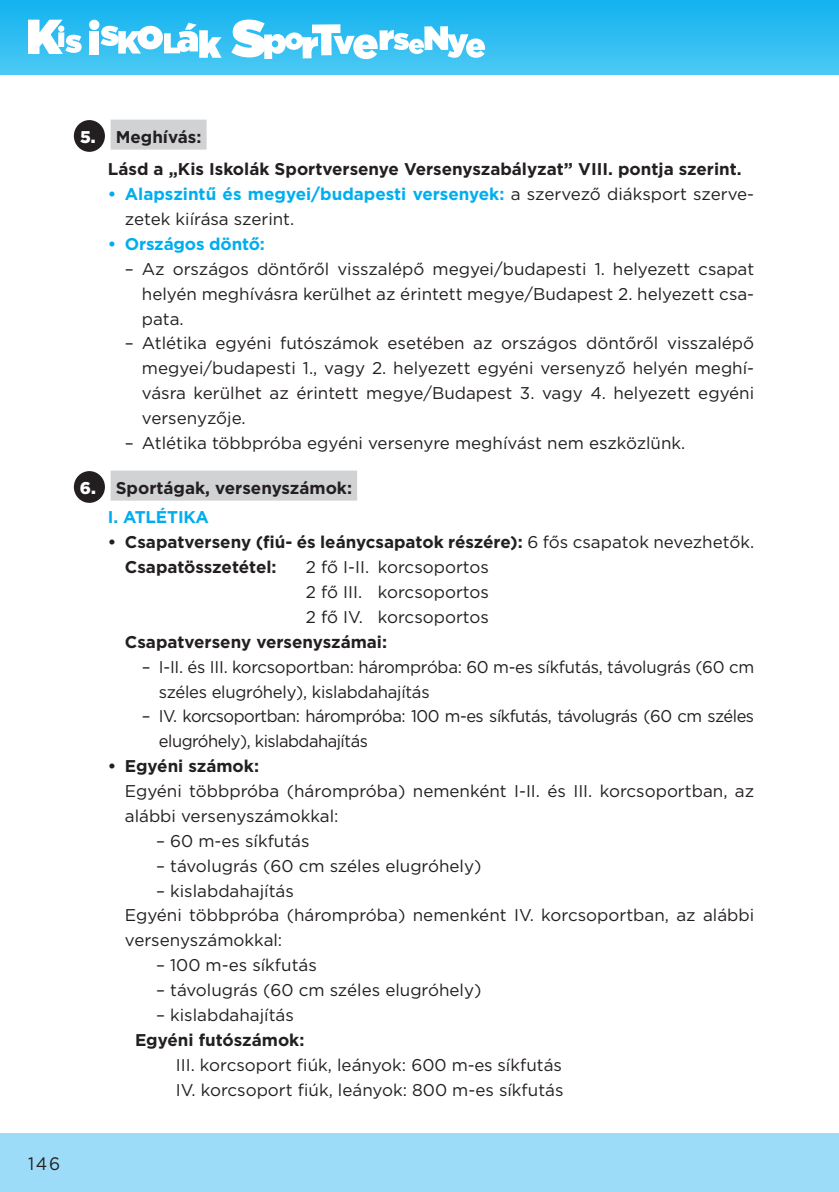
<style>
.page{position:relative;width:839px;height:1192px;background:#fff}
.page>*{position:absolute;margin:0;border:0;box-sizing:border-box;transform-origin:0 0}
.t1{font:18px "Gotham";color:#231f20;scale:.95 1}
.t2{font:17px/24.8px "Gotham";color:#231f20}
.t3{font:700 17px/32.6px "Gotham";color:#231f20}
.t4{font:17px/24.8px "Gotham";letter-spacing:-.03em;color:#231f20}
.t5{font:700 17px "Gotham";letter-spacing:-.01em;color:#00aeef}
.s1{font-weight:900;color:#fff}
.s2{font-weight:700;color:#00aeef}
.s3{color:#00aeef}
.s4{font-weight:400}
</style>
<div class="page">
<svg style="left:0;top:0;width:839px;height:75px;background:#2ebdf1"></svg>
<div style="left:0;top:1133px;width:839px;height:59px;background:#9cdcf8"></div>
<div style="left:111px;top:120px;width:96px;height:30px;background:#d1d2d4"></div>
<div style="left:111px;top:470px;width:246px;height:30px;background:#d1d2d4"></div>
<div style="left:74px;top:120px;width:31px;height:32px;background:#231f20;border-radius:50%"></div>
<div style="left:74px;top:471px;width:31px;height:32px;background:#231f20;border-radius:50%"></div>
<svg style="left:231px;top:20px;width:254px;height:39px"></svg>
<svg style="left:28px;top:20px;width:54px;height:34px"></svg>
<svg style="left:89px;top:19px;width:133px;height:39px"></svg>
<div style="left:58px;top:32px;width:6px;height:15px;background:#fff"></div>
<div style="left:58px;top:25px;width:7px;height:7px;background:#fff;border-radius:3px"></div>
<p class="t3" style="left:108px;top:120px;width:635px;text-indent:-28px"><span class="s1">5.</span> Meghívás:<br>Lásd a „Kis Iskolák Sportversenye Versenyszabályzat” VIII. pontja szerint.</p>
<p class="t2" style="left:125px;top:181px;width:631px;text-indent:-17px"><span class="s2">• Alapszintű és megyei/budapesti versenyek:</span> a szervező diáksport szerve&shy;zetek kiírása szerint.</p>
<p class="t5" style="left:108px;top:233px;width:159px">• Országos döntő:</p>
<p class="t2" style="left:142px;top:256px;width:614px;text-align:justify;text-indent:-17px">– Az országos döntőről visszalépő megyei/budapesti 1. helyezett csapat helyén meghívásra kerülhet az érintett megye/Budapest 2. helyezett csa&shy;pata.</p>
<p class="t2" style="left:142px;top:331px;width:614px;text-align:justify;text-indent:-17px">– Atlétika egyéni futószámok esetében az országos döntőről visszalépő megyei/budapesti 1., vagy 2. helyezett egyéni versenyző helyén meghí&shy;vásra kerülhet az érintett megye/Budapest 3. vagy 4. helyezett egyéni versenyzője.</p>
<p class="t2" style="left:125px;top:430px;width:562px">– Atlétika többpróba egyéni versenyre meghívást nem eszközlünk.</p>
<p class="t3" style="left:108px;top:472px;width:246px;line-height:29.8px;text-indent:-28px"><span class="s1">6.</span> Sportágak, versenyszámok:<br><span class="s3">I. ATLÉTIKA</span></p>
<p class="t3" style="left:125px;top:530px;width:631px;line-height:24.8px;text-indent:-17px">• Csapatverseny (fiú- és leánycsapatok részére): <span class="s4">6 fős csapatok nevezhetők.<br></span>Csapatösszetétel:</p>
<p class="t2" style="left:306px;top:554px;width:185px;text-align:justify">2 fő I-II. korcsoportos 2 fő III. korcsoportos 2 fő IV. korcsoportos</p>
<p class="t3" style="left:125px;top:625px;width:264px">Csapatverseny versenyszámai:</p>
<p class="t2" style="left:159px;top:654px;width:597px;text-indent:-17px">– I-II. és III. korcsoportban: hárompróba: 60 m-es síkfutás, távolugrás (60 cm széles elugróhely), kislabdahajítás</p>
<p class="t4" style="left:159px;top:703px;width:597px;text-indent:-17px">– IV. korcsoportban: hárompróba: 100 m-es síkfutás, távolugrás (60 cm széles elugróhely), kislabdahajítás</p>
<p class="t3" style="left:108px;top:750px;width:153px">• Egyéni számok:</p>
<p class="t2" style="left:125px;top:778px;width:631px">Egyéni többpróba (hárompróba) nemenként I-II. és III. korcsoportban, az alábbi versenyszámokkal:</p>
<p class="t2" style="left:156px;top:828px;width:155px">– 60 m-es síkfutás</p>
<p class="t2" style="left:156px;top:853px;width:327px">– távolugrás (60 cm széles elugróhely)</p>
<p class="t2" style="left:125px;top:878px;width:631px;text-indent:31px">– kislabdahajítás<br>Egyéni többpróba (hárompróba) nemenként IV. korcsoportban, az alábbi versenyszámokkal:</p>
<p class="t2" style="left:156px;top:952px;width:162px">– 100 m-es síkfutás</p>
<p class="t2" style="left:156px;top:977px;width:327px">– távolugrás (60 cm széles elugróhely)</p>
<p class="t2" style="left:156px;top:1002px;width:139px">– kislabdahajítás</p>
<p class="t3" style="left:135px;top:1023px;width:171px">Egyéni futószámok:</p>
<p class="t2" style="left:176px;top:1052px;width:389px">III. korcsoport fiúk, leányok: 600 m-es síkfutás<br>IV. korcsoport fiúk, leányok: 800 m-es síkfutás</p>
<p class="t1" style="left:28px;top:1152px;width:35px">146</p>
</div>
